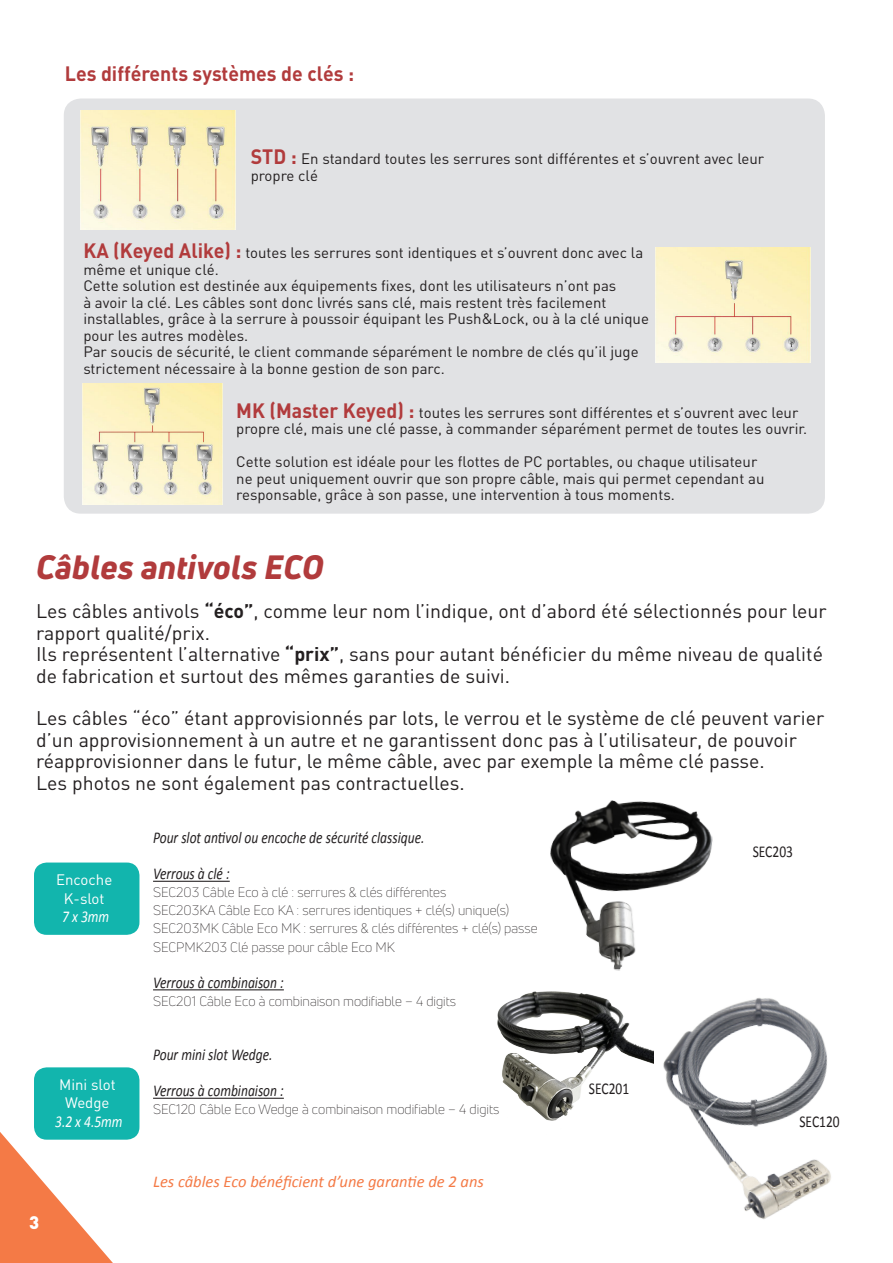
<style>
.page{position:relative;width:893px;height:1263px;background:#fff}
.page>*{position:absolute;margin:0;border:0;box-sizing:border-box;transform-origin:0 0}
.t1{font:italic 800 33px "Uni Neue";letter-spacing:.01em;color:#b13b3c}
.t2{font:700 20.55px "DIN";color:#b13b3c;scale:.95 1}
.t3{font:19.5px/21.5px "DIN";color:#231f20}
.t4{font:900 18px "DIN";color:#fff}
.t5{font:italic 16.5px "Calibri";color:#231f20;scale:.82 1}
.t6{font:italic 16.5px "Calibri";color:#f47a46}
.t7{font:16.5px "Calibri";color:#231f20;scale:.82 1}
.t8{font:italic 16.5px "Calibri";color:#fff;scale:.82 1}
.t9{font:15px/16.5px "DIN";color:#231f20}
.t10{font:15px/18.1px "DIN";color:#fff;text-align:center}
.t11{font:300 13.5px "Uni Neue";color:#231f20}
.s1{font-weight:700}
</style>
<div class="page">
<img style="left:550px;top:800px;width:163px;height:170px">
<div style="left:34px;top:1067px;width:105px;height:73px;background:#12b5ad;border-radius:13px"></div>
<div style="left:34px;top:862px;width:105px;height:73px;background:#12b5ad;border-radius:13px"></div>
<hr style="left:153px;top:881px;width:77px;height:1px;background:#231f20">
<hr style="left:153px;top:989px;width:131px;height:1px;background:#231f20">
<hr style="left:153px;top:1098px;width:131px;height:1px;background:#231f20">
<svg style="left:0;top:1132px;width:113px;height:131px"></svg>
<div style="left:64px;top:99px;width:761px;height:415px;background:#e1e2e4;border-radius:17px"></div>
<img style="left:655px;top:248px;width:155px;height:115px">
<img style="left:81px;top:110px;width:154px;height:119px">
<img style="left:83px;top:383px;width:139px;height:122px">
<img style="left:497px;top:970px;width:150px;height:151px">
<img style="left:647px;top:998px;width:184px;height:221px">
<p class="t2" style="left:65px;top:60px;width:306px">Les différents systèmes de clés :</p>
<p class="t2" style="left:251px;top:143px;width:50px">STD :</p>
<p class="t9" style="left:251px;top:167px;width:69px">propre clé</p>
<p class="t9" style="left:301px;top:150px;width:464px">En standard toutes les serrures sont différentes et ’s ouvrent avec leur</p>
<p class="t2" style="left:83px;top:238px;width:168px">KA (Keyed Alike :)</p>
<p class="t9" style="left:83px;top:261px;width:137px">même et unique clé.</p>
<p class="t9" style="left:83px;top:277px;width:567px">Cette solution est destinée aux équipements fixes, dont les utilisateurs ’n ont pas<br>à avoir la clé. Les câbles sont donc livrés sans clé, mais restent très facilement installables, grâce laà serrure à poussoir équipant les Push&amp;Lock, ou laà clé unique pour les autres modèles.</p>
<p class="t9" style="left:83px;top:343px;width:557px">Par soucis de sécurité le, client commande séparément le nombre de clés qu i l’ juge strictement nécessaire laà bonne gestion de son parc.</p>
<p class="t9" style="left:245px;top:244px;width:399px">toutes les serrures sont identiques et ’s ouvrent donc avec la</p>
<p class="t2" style="left:236px;top:397px;width:189px">MK (Master Keyed :)</p>
<p class="t9" style="left:236px;top:420px;width:572px">propre clé, mais une clé passe à, commander séparément permet de toutes les ouvrir.</p>
<p class="t9" style="left:236px;top:453px;width:530px">Cette solution est idéale pour les flottes de PC portables, ou chaque utilisateur ne peut uniquement ouvrir que son propre câble, mais qui permet cependant au responsable, grâce à son passe, une intervention à tous moments.</p>
<p class="t9" style="left:419px;top:404px;width:381px">toutes les serrures sont différentes et ’s ouvrent avec leur</p>
<p class="t1" style="left:36px;top:544px;width:289px">Câbles antivols ECO</p>
<p class="t3" style="left:36px;top:600px;width:792px">Les câbles antivols <span class="s1">“éco</span> ,<span class="s1">”</span> comme leur nom ’l indique, ont ’d abord été sélectionnés pour leur rapport qualité/prix.</p>
<p class="t3" style="left:36px;top:643px;width:788px">Ils représentent ’l alternative <span class="s1">“prix</span> ,<span class="s1">”</span> sans pour autant bénéficier du même niveau de qualité de fabrication et surtout des mêmes garanties de suivi.</p>
<p class="t3" style="left:36px;top:707px;width:790px">Les câbles “éco” étant approvisionnés par lots le, verrou et le système de clé peuvent varier ’d un approvisionnement à un autre et ne garantissent donc pas ’là utilisateur, de pouvoir réapprovisionner dans le futur le, même câble, avec par exemple la même clé passe.</p>
<p class="t3" style="left:36px;top:772px;width:430px">Les photos ne sont également pas contractuelles.</p>
<p class="t10" style="left:56px;top:871px;width:58px">Encoche</p>
<p class="t10" style="left:64px;top:889px;width:42px">K-slot</p>
<p class="t8" style="left:62px;top:906px;width:59px">3x7 m m</p>
<p class="t10" style="left:59px;top:1075px;width:58px">Mini slot<br>Wedge</p>
<p class="t8" style="left:55px;top:1111px;width:84px">3.2 x 4.5mm</p>
<p class="t4" style="left:29px;top:1210px;width:12px">3</p>
<p class="t5" style="left:153px;top:827px;width:333px">Pour slot antivol ou encoche de sécurité classique.</p>
<p class="t5" style="left:153px;top:864px;width:95px">Verrous à clé :</p>
<p class="t11" style="left:153px;top:884px;width:295px">SEC203 Câble Eco à clé : serrures &amp; clés différentes</p>
<p class="t11" style="left:153px;top:902px;width:357px">SEC203KA Câble Eco KA : serrures identiques + clé s( ) unique (s(</p>
<p class="t11" style="left:153px;top:920px;width:386px">SEC203MK Câble Eco MK : serrures &amp; clés différentes + clé s( ) passe</p>
<p class="t11" style="left:153px;top:938px;width:243px">SECPMK203 Clé passe pour câble Eco MK</p>
<p class="t5" style="left:153px;top:972px;width:161px">Verrous à combinaison :</p>
<p class="t11" style="left:153px;top:993px;width:304px">SEC201 Câble Eco à combinaison modifiable – 4 digits</p>
<p class="t5" style="left:153px;top:1044px;width:147px">Pour mini slot Wedge.</p>
<p class="t5" style="left:153px;top:1081px;width:161px">Verrous à combinaison :</p>
<p class="t11" style="left:153px;top:1101px;width:348px">SEC120 Câble Eco Wedge à combinaison modifiable – 4 digits</p>
<p class="t6" style="left:153px;top:1171px;width:332px">Les câbles Eco bénéficient ’d une garantie de 2 ans</p>
<p class="t7" style="left:589px;top:1078px;width:51px">SEC201</p>
<p class="t7" style="left:753px;top:841px;width:51px">SEC203</p>
<p class="t7" style="left:799px;top:1111px;width:51px">SEC120</p>
</div>
